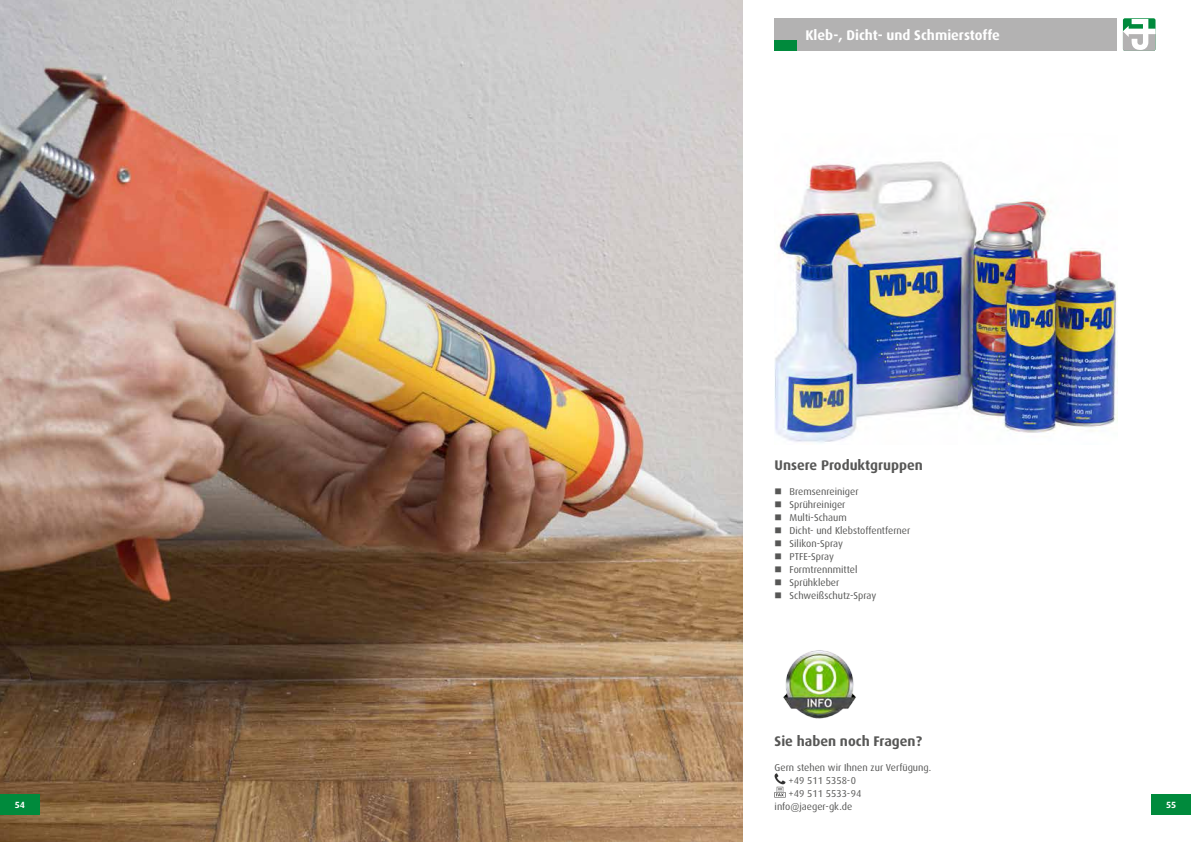
<style>
.page{position:relative;width:1191px;height:842px;background:#fff}
.page>*{position:absolute;margin:0;border:0;box-sizing:border-box;transform-origin:0 0}
.t1{font:700 14px "Dax Pro";color:#575756}
.t2{font:700 14px "Dax Pro";color:#fff}
.t3{font:10px/13px "Dax Pro";color:#575756}
.t4{font:700 9px "Dax Pro";color:#fff}
</style>
<div class="page">
<img style="left:0;top:0;width:743px;height:842px">
<div style="left:774px;top:18px;width:343px;height:33px;background:#b3b2b2"></div>
<div style="left:774px;top:40px;width:23px;height:11px;background:#008a3c"></div>
<div style="left:1123px;top:18px;width:32px;height:33px;background:#51af7a;border-radius:2px"></div>
<svg style="left:1123px;top:19px;width:32px;height:32px"></svg>
<img style="left:774px;top:161px;width:343px;height:282px">
<div style="left:0;top:794px;width:40px;height:20px;background:#008a3c"></div>
<div style="left:1151px;top:794px;width:40px;height:20px;background:#008a3c"></div>
<img style="left:783px;top:650px;width:73px;height:69px">
<svg style="left:774px;top:773px;width:12px;height:24px"></svg>
<h1 class="t2" style="left:805px;top:26px;width:196px">Kleb-, Dicht- und Schmierstoffe</h1>
<h1 class="t1" style="left:774px;top:456px;width:150px">Unsere Produktgruppen</h1>
<p class="t3" style="left:789px;top:485px;width:122px">Bremsenreiniger<br>Sprühreiniger<br>Multi-Schaum<br>Dicht- und Klebstoffentferner<br>Silikon-Spray<br>PTFE-Spray<br>Formtrennmittel<br>Sprühkleber<br>Schweißschutz-Spray</p>
<h1 class="t1" style="left:774px;top:732px;width:149px">Sie haben noch Fragen?</h1>
<p class="t3" style="left:774px;top:761px;width:158px">Gern stehen wir Ihnen zur Verfügung.</p>
<p class="t3" style="left:788px;top:774px;width:69px">+49 511 5358-0</p>
<p class="t3" style="left:788px;top:787px;width:74px">+49 511 5533-94</p>
<p class="t3" style="left:774px;top:800px;width:79px">info@jaeger-gk.de</p>
<p class="t4" style="left:15px;top:799px;width:12px">54</p>
<p class="t4" style="left:1166px;top:799px;width:12px">55</p>
</div>
